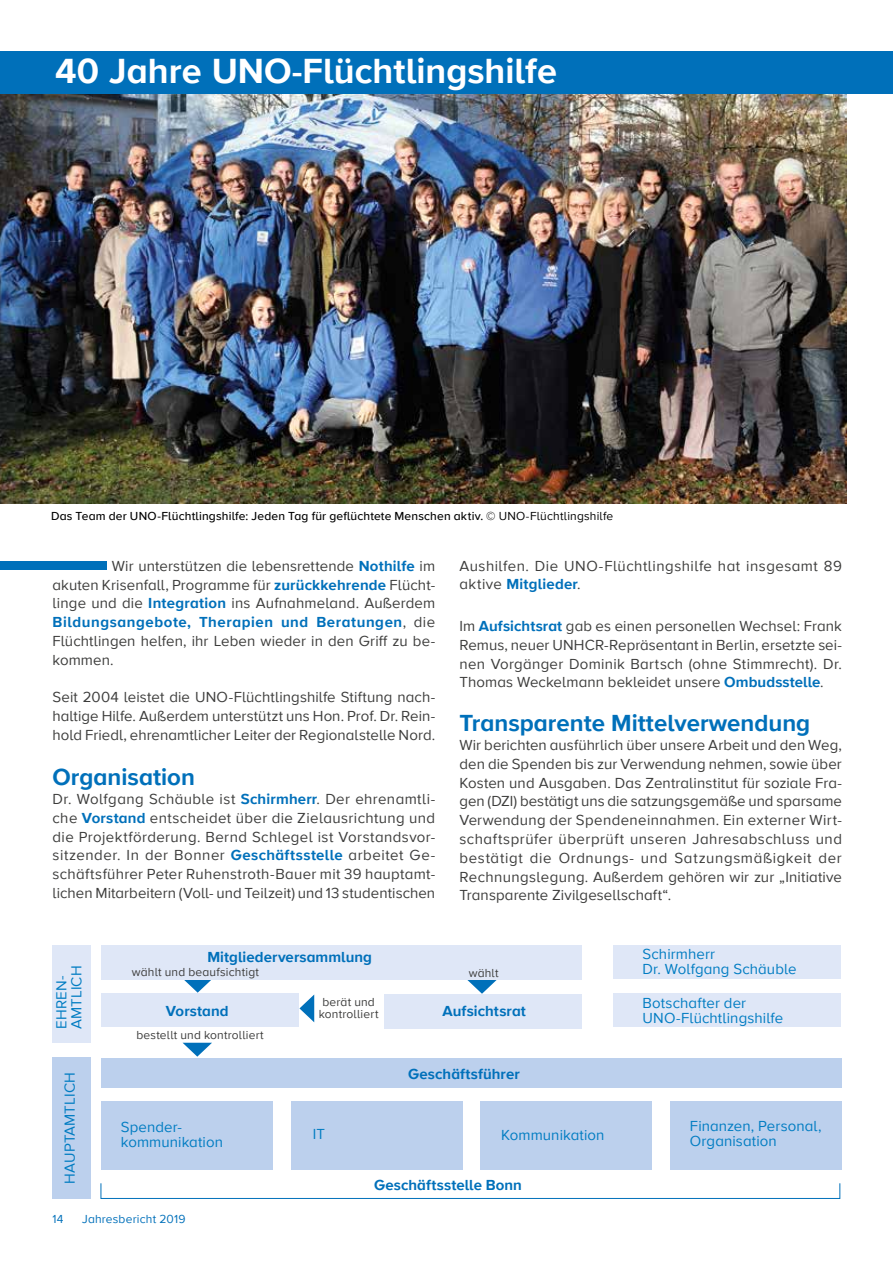
<style>
.page{position:relative;width:893px;height:1263px;background:#fff}
.page>*{position:absolute;margin:0;border:0;box-sizing:border-box;transform-origin:0 0}
.t1{font:700 36px "Proxima Nova A";color:#fff}
.t2{font:700 24px "Proxima Nova A";color:#0070ba}
.t3{font:15px/18.8px "Proxima Nova A";letter-spacing:.005em;color:#3c3c3b;text-align:justify}
.t4{font:15px/15px "Proxima Nova A";letter-spacing:.005em;color:#007cc2}
.t5{font:700 15px "Proxima Nova A";letter-spacing:.005em;color:#0070ba}
.t6{font:15px/18.8px "Proxima Nova A";letter-spacing:.03em;color:#3c3c3b}
.t7{font:500 12px "Proxima Nova A";letter-spacing:.015em;color:#000}
.t8{font:12px/12px "Proxima Nova A";letter-spacing:.015em;color:#3c3c3b;text-align:center}
.t9{font:12px "Proxima Nova A";letter-spacing:.015em;color:#0070ba}
.s1{font-weight:400}
.s2{font-weight:700;color:#0070ba}
</style>
<div class="page">
<img style="left:0;top:94px;width:846px;height:410px">
<svg style="left:467px;top:980px;width:30px;height:14px"></svg>
<svg style="left:184px;top:980px;width:27px;height:13px"></svg>
<div style="left:101px;top:1101px;width:172px;height:68px;background:#bcd0ed"></div>
<div style="left:291px;top:1101px;width:172px;height:68px;background:#bcd0ed"></div>
<div style="left:481px;top:1101px;width:171px;height:68px;background:#bcd0ed"></div>
<div style="left:670px;top:1101px;width:172px;height:68px;background:#bcd0ed"></div>
<div style="left:613px;top:945px;width:228px;height:34px;background:#dfe7f7"></div>
<div style="left:613px;top:993px;width:228px;height:33px;background:#dfe7f7"></div>
<div style="left:385px;top:994px;width:197px;height:35px;background:#dfe7f7"></div>
<div style="left:102px;top:993px;width:197px;height:33px;background:#dfe7f7"></div>
<div style="left:101px;top:945px;width:481px;height:35px;background:#dfe7f7"></div>
<svg style="left:299px;top:995px;width:15px;height:27px"></svg>
<div style="left:101px;top:1059px;width:741px;height:29px;background:#bcd0ed"></div>
<div style="left:53px;top:945px;width:38px;height:98px;background:#dfe7f7"></div>
<svg style="left:183px;top:1043px;width:29px;height:14px"></svg>
<div style="left:53px;top:1057px;width:38px;height:141px;background:#bcd0ed"></div>
<div style="left:101px;top:1183px;width:739px;height:16px;border:1px solid #0070ba"></div>
<div style="left:0;top:51px;width:893px;height:43px;background:#0070ba"></div>
<div style="left:0;top:561px;width:106px;height:9px;background:#0070ba"></div>
<h1 class="t1" style="left:55px;top:44px;width:503px">40 Jahre UNO-Flüchtlingshilfe</h1>
<p class="t7" style="left:51px;top:507px;width:564px">Das Team der UNO-Flüchtlingshilfe: Jeden Tag für geflüchtete Menschen aktiv. <span class="s1">© UNO-Flüchtlingshilfe</span></p>
<p class="t6" style="left:459px;top:556px;width:384px">Aushilfen. Die UNO-Flüchtlingshilfe hat insgesamt 89 aktive <span class="s2">Mitglieder</span>.</p>
<p class="t3" style="left:459px;top:616px;width:384px">Im <span class="s2">Aufsichtsrat</span> gab es einen personellen Wechsel: Frank Remus, neuer UNHCR-Repräsentant in Berlin, ersetzte sei&shy;nen Vorgänger Dominik Bartsch (ohne Stimmrecht). Dr.<br>Thomas Weckelmann bekleidet unsere <span class="s2">Ombudsstelle</span>.</p>
<h2 class="t2" style="left:459px;top:705px;width:352px">Transparente Mittelverwendung</h2>
<p class="t3" style="left:459px;top:735px;width:384px">Wir berichten ausführlich über unsere Arbeit und den Weg, den die Spenden bis zur Verwendung nehmen, sowie über Kosten und Ausgaben. Das Zentralinstitut für soziale Fra&shy;gen (DZI) bestätigt uns die satzungsgemäße und sparsame Verwendung der Spendeneinnahmen. Ein externer Wirt&shy;schaftsprüfer überprüft unseren Jahresabschluss und bestätigt die Ordnungs- und Satzungsmäßigkeit der Rechnungslegung. Außerdem gehören wir zur „Initiative Transparente Zivilgesellschaft“.</p>
<p class="t3" style="left:53px;top:556px;width:384px;text-indent:59px">Wir unterstützen die lebensrettende <span class="s2">Nothilfe</span> im akuten Krisenfall, Programme für <span class="s2">zurückkehrende</span> Flücht&shy;linge und die <span class="s2">Integration</span> ins Aufnahmeland. Außerdem <span class="s2">Bildungsangebote, Therapien und Beratungen</span>, die Flüchtlingen helfen, ihr Leben wieder in den Griff zu be&shy;kommen.</p>
<p class="t3" style="left:53px;top:687px;width:384px">Seit 2004 leistet die UNO-Flüchtlingshilfe Stiftung nach&shy;haltige Hilfe. Außerdem unterstützt uns Hon. Prof. Dr. Rein&shy;hold Friedl, ehrenamtlicher Leiter der Regionalstelle Nord.</p>
<h2 class="t2" style="left:53px;top:759px;width:144px">Organisation</h2>
<p class="t3" style="left:53px;top:789px;width:384px">Dr. Wolfgang Schäuble ist <span class="s2">Schirmherr</span>. Der ehrenamtli&shy;che <span class="s2">Vorstand</span> entscheidet über die Zielausrichtung und die Projektförderung. Bernd Schlegel ist Vorstandsvor&shy;sitzender. In der Bonner <span class="s2">Geschäftsstelle</span> arbeitet Ge&shy;schäftsführer Peter Ruhenstroth-Bauer mit 39 hauptamt&shy;lichen Mitarbeitern (Voll- und Teilzeit) und 13 studentischen</p>
<p class="t4" style="left:53px;top:1029px;width:65px;rotate:-90deg">EHREN-<br>AMTLICH</p>
<p class="t4" style="left:62px;top:1184px;width:113px;rotate:-90deg">HAUPTAMTLICH</p>
<p class="t5" style="left:207px;top:946px;width:166px">Mitgliederversammlung</p>
<p class="t8" style="left:132px;top:966px;width:129px">wählt und beaufsichtigt</p>
<p class="t8" style="left:469px;top:966px;width:31px">wählt</p>
<p class="t8" style="left:319px;top:995px;width:61px">berät und kontrolliert</p>
<p class="t8" style="left:136px;top:1028px;width:129px">bestellt und kontrolliert</p>
<p class="t5" style="left:408px;top:1062px;width:113px">Geschäftsführer</p>
<p class="t5" style="left:443px;top:1000px;width:85px">Aufsichtsrat</p>
<p class="t5" style="left:166px;top:1000px;width:64px">Vorstand</p>
<p class="t4" style="left:642px;top:946px;width:156px">Schirmherr<br>Dr. Wolfgang Schäuble</p>
<p class="t4" style="left:642px;top:994px;width:142px">Botschafter der<br>UNO-Flüchtlingshilfe</p>
<p class="t4" style="left:121px;top:1119px;width:104px">Spender&shy;kommunikation</p>
<p class="t4" style="left:313px;top:1125px;width:14px">IT</p>
<p class="t4" style="left:501px;top:1127px;width:105px">Kommunikation</p>
<p class="t4" style="left:690px;top:1118px;width:133px">Finanzen, Personal,<br>Organisation</p>
<p class="t5" style="left:374px;top:1174px;width:149px">Geschäftsstelle Bonn</p>
<p class="t9" style="left:53px;top:1210px;width:12px">14</p>
<p class="t9" style="left:82px;top:1210px;width:105px">Jahresbericht 2019</p>
</div>
